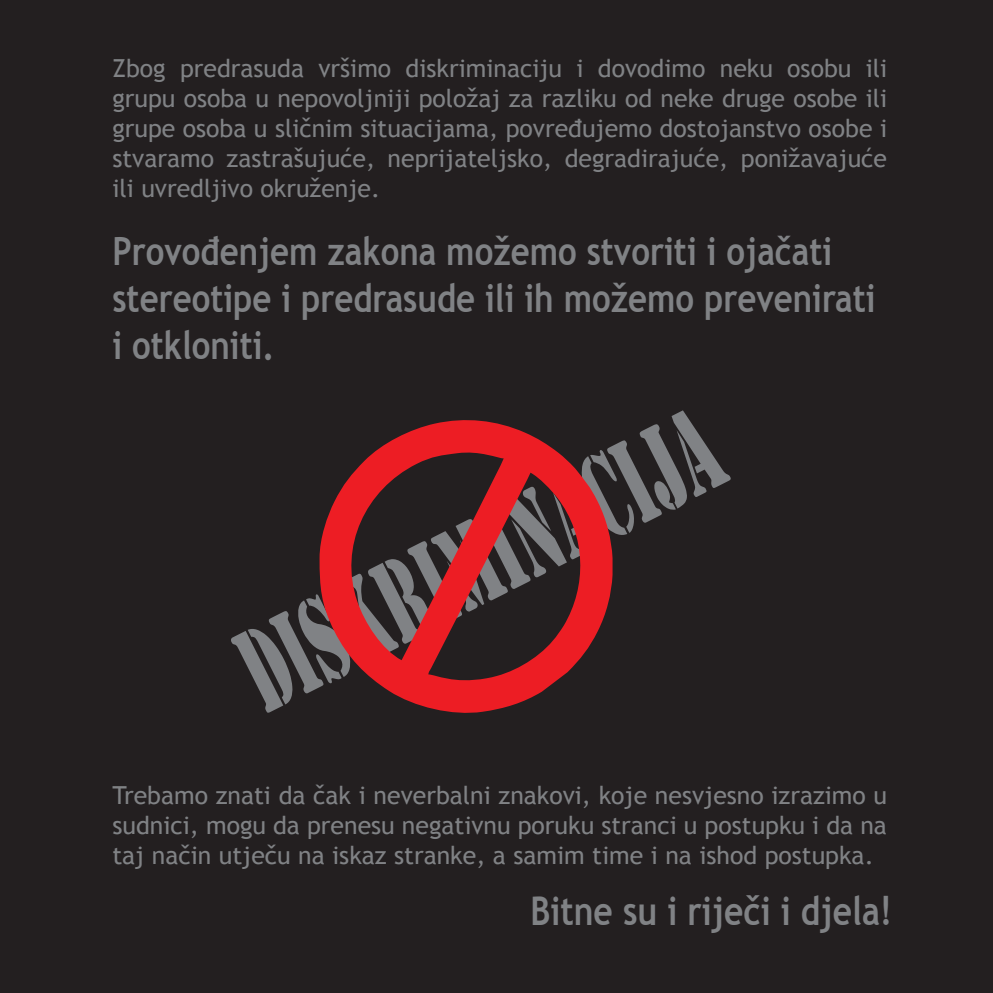
<style>
.page{position:relative;width:993px;height:993px;background:#fff}
.page>*{position:absolute;margin:0;border:0;box-sizing:border-box;transform-origin:0 0}
.t1{font:700 39.73px "Trebuchet MS";color:#808285;scale:.85 1}
.t2{font:700 39.02px/46.7px "Trebuchet MS";color:#808285;scale:.85 1}
.t3{font:24.85px/29.8px "Trebuchet MS";color:#808285;text-align:justify}
</style>
<div class="page">
<div style="left:0;top:0;width:992px;height:992px;background:#231f20"></div>
<svg style="left:231px;top:410px;width:499px;height:302px"></svg>
<svg style="left:319px;top:416px;width:293px;height:297px"></svg>
<p class="t3" style="left:112px;top:54px;width:776px">Zbog predrasuda vršimo diskriminaciju i dovodimo neku osobu ili grupu osoba u nepovoljniji položaj za razliku od neke druge osobe ili grupe osoba u sličnim situacijama, povređujemo dostojanstvo osobe i stvaramo zastrašujuće, neprijateljsko, degradirajuće, ponižavajuće ili uvredljivo okruženje.</p>
<h2 class="t2" style="left:112px;top:228px;width:899px">Provođenjem zakona možemo stvoriti i ojačati stereotipe i predrasude ili ih možemo prevenirati i otkloniti.</h2>
<p class="t3" style="left:112px;top:780px;width:776px">Trebamo znati da čak i neverbalni znakovi, koje nesvjesno izrazimo u sudnici, mogu da prenesu negativnu poruku stranci u postupku i da na taj način utječu na iskaz stranke, a samim time i na ishod postupka.</p>
<h1 class="t1" style="left:530px;top:885px;width:427px">Bitne su i riječi i djela!</h1>
</div>
